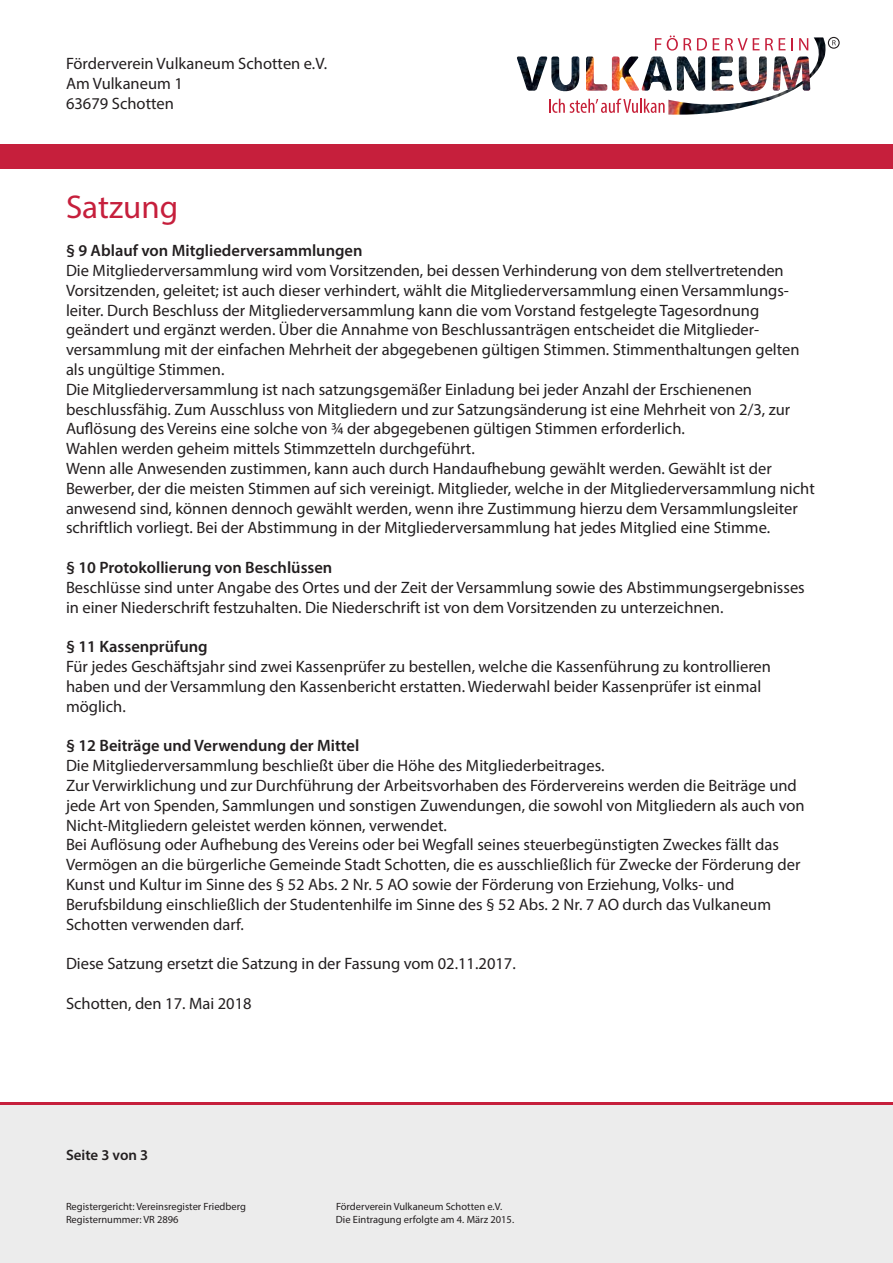
<style>
.page{position:relative;width:893px;height:1263px;background:#fff}
.page>*{position:absolute;margin:0;border:0;box-sizing:border-box;transform-origin:0 0}
.t1{font:33px "Myriad Pro";color:#c61f3c}
.t2{font:16.5px/19.8px "Myriad Pro";color:#231f20}
.t3{font:600 16.5px "Myriad Pro";color:#231f20}
.t4{font:600 15px "Myriad Pro";color:#231f20}
.t5{font:10.5px "Myriad Pro";color:#231f20}
</style>
<div class="page">
<img style="left:668px;top:37px;width:158px;height:78px">
<svg style="left:549px;top:99px;width:116px;height:14px"></svg>
<img style="left:551px;top:57px;width:259px;height:34px">
<div style="left:828px;top:37px;width:12px;height:12px;border:1px solid #231f20;border-radius:50%"></div>
<svg style="left:832px;top:40px;width:4px;height:5px"></svg>
<svg style="left:655px;top:38px;width:6px;height:12px"></svg>
<svg style="left:667px;top:35px;width:11px;height:16px"></svg>
<svg style="left:684px;top:38px;width:7px;height:12px"></svg>
<svg style="left:697px;top:38px;width:10px;height:13px"></svg>
<svg style="left:713px;top:38px;width:60px;height:12px"></svg>
<svg style="left:779px;top:38px;width:6px;height:12px"></svg>
<svg style="left:791px;top:38px;width:2px;height:12px"></svg>
<svg style="left:799px;top:38px;width:9px;height:12px"></svg>
<div style="left:0;top:144px;width:893px;height:24px;background:#c61f3c"></div>
<div style="left:0;top:1104px;width:893px;height:159px;background:#ececec"></div>
<hr style="left:0;top:1102px;width:893px;height:2px;background:#c61f3c">
<p class="t2" style="left:66px;top:55px;width:263px">Förderverein Vulkaneum Schotten e.V.<br>Am Vulkaneum 1<br>63679 Schotten</p>
<h1 class="t1" style="left:66px;top:195px;width:114px">Satzung</h1>
<p class="t3" style="left:66px;top:244px;width:298px">§ 9 Ablauf von Mitgliederversammlungen</p>
<p class="t2" style="left:66px;top:262px;width:750px">Die Mitgliederversammlung wird vom Vorsitzenden, bei dessen Verhinderung von dem stellvertretenden Vorsitzenden, geleitet; ist auch dieser verhindert, wählt die Mitgliederversammlung einen Versammlungs&shy;leiter. Durch Beschluss der Mitgliederversammlung kann die vom Vorstand festgelegte Tagesordnung geändert und ergänzt werden. Über die Annahme von Beschlussanträgen entscheidet die Mitglieder&shy;versammlung mit der einfachen Mehrheit der abgegebenen gültigen Stimmen. Stimmenthaltungen gelten als ungültige Stimmen.<br>Die Mitgliederversammlung ist nach satzungsgemäßer Einladung bei jeder Anzahl der Erschienenen beschlussfähig. Zum Ausschluss von Mitgliedern und zur Satzungsänderung ist eine Mehrheit von 2/3, zur Auflösung des Vereins eine solche von ¾ der abgegebenen gültigen Stimmen erforderlich.<br>Wahlen werden geheim mittels Stimmzetteln durchgeführt.<br>Wenn alle Anwesenden zustimmen, kann auch durch Handaufhebung gewählt werden. Gewählt ist der Bewerber, der die meisten Stimmen auf sich vereinigt. Mitglieder, welche in der Mitgliederversammlung nicht anwesend sind, können dennoch gewählt werden, wenn ihre Zustimmung hierzu dem Versammlungsleiter schriftlich vorliegt. Bei der Abstimmung in der Mitgliederversammlung hat jedes Mitglied eine Stimme.</p>
<p class="t3" style="left:66px;top:561px;width:268px">§ 10 Protokollierung von Beschlüssen</p>
<p class="t2" style="left:66px;top:579px;width:740px">Beschlüsse sind unter Angabe des Ortes und der Zeit der Versammlung sowie des Abstimmungsergebnisses in einer Niederschrift festzuhalten. Die Niederschrift ist von dem Vorsitzenden zu unterzeichnen.</p>
<p class="t3" style="left:66px;top:640px;width:143px">§ 11 Kassenprüfung</p>
<p class="t2" style="left:66px;top:658px;width:706px">Für jedes Geschäftsjahr sind zwei Kassenprüfer zu bestellen, welche die Kassenführung zu kontrollieren haben und der Versammlung den Kassenbericht erstatten. Wiederwahl beider Kassenprüfer ist einmal möglich.</p>
<p class="t3" style="left:66px;top:739px;width:295px">§ 12 Beiträge und Verwendung der Mittel</p>
<p class="t2" style="left:66px;top:757px;width:740px">Die Mitgliederversammlung beschließt über die Höhe des Mitgliederbeitrages.<br>Zur Verwirklichung und zur Durchführung der Arbeitsvorhaben des Fördervereins werden die Beiträge und jede Art von Spenden, Sammlungen und sonstigen Zuwendungen, die sowohl von Mitgliedern als auch von Nicht-Mitgliedern geleistet werden können, verwendet.<br>Bei Auflösung oder Aufhebung des Vereins oder bei Wegfall seines steuerbegünstigten Zweckes fällt das Vermögen an die bürgerliche Gemeinde Stadt Schotten, die es ausschließlich für Zwecke der Förderung der Kunst und Kultur im Sinne des § 52 Abs. 2 Nr. 5 AO sowie der Förderung von Erziehung, Volks- und Berufsbildung einschließlich der Studentenhilfe im Sinne des § 52 Abs. 2 Nr. 7 AO durch das Vulkaneum Schotten verwenden darf.</p>
<p class="t2" style="left:66px;top:955px;width:451px">Diese Satzung ersetzt die Satzung in der Fassung vom 02.11.2017.</p>
<p class="t2" style="left:66px;top:995px;width:187px">Schotten, den 17. Mai 2018</p>
<p class="t4" style="left:66px;top:1149px;width:84px">Seite 3 von 3</p>
<p class="t5" style="left:66px;top:1203px;width:181px">Registergericht: Vereinsregister Friedberg</p>
<p class="t5" style="left:336px;top:1203px;width:168px">Förderverein Vulkaneum Schotten e.V.</p>
<p class="t5" style="left:66px;top:1215px;width:114px">Registernummer: VR 2896</p>
<p class="t5" style="left:336px;top:1215px;width:180px">Die Eintragung erfolgte am 4. März 2015.</p>
</div>
